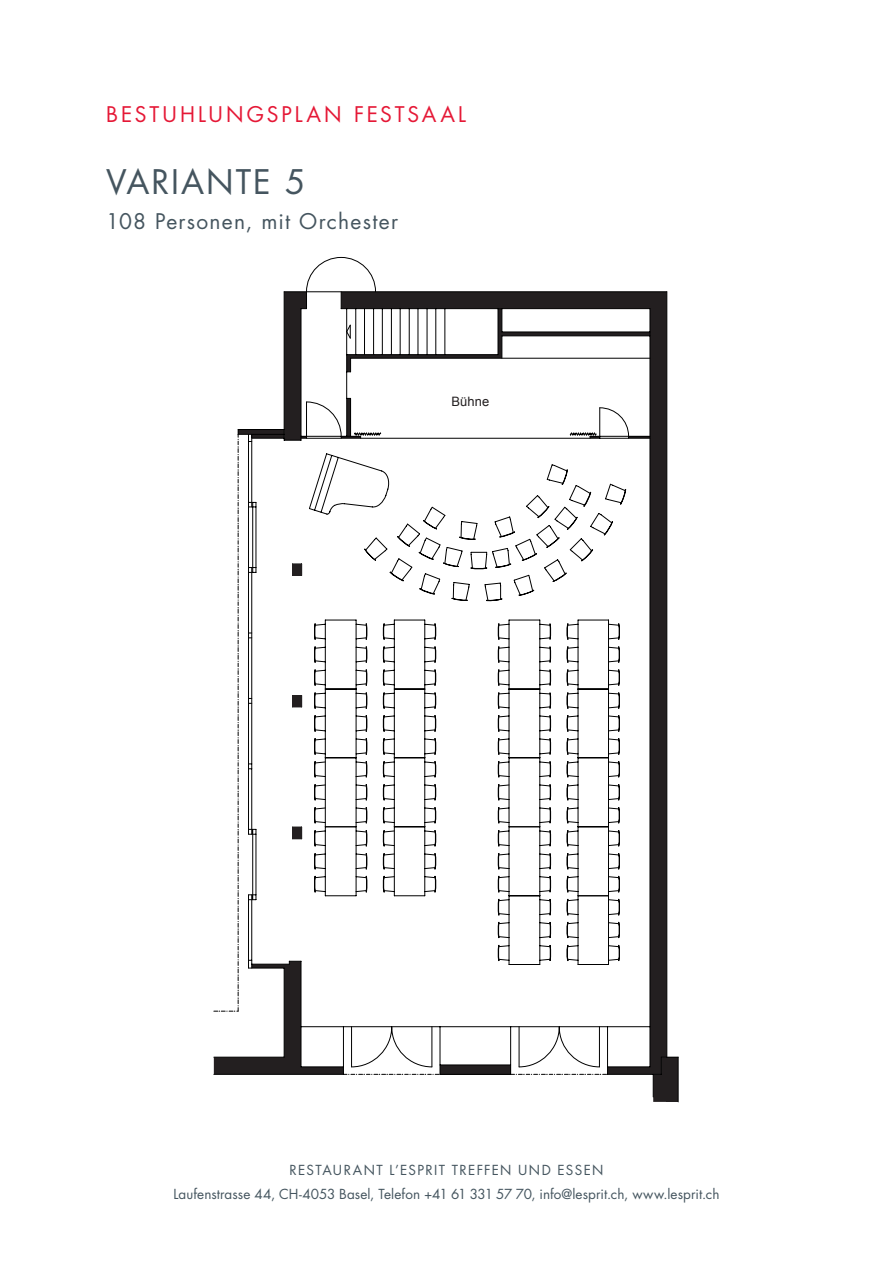
<style>
.page{position:relative;width:893px;height:1263px;background:#fff}
.page>*{position:absolute;margin:0;border:0;box-sizing:border-box;transform-origin:0 0}
.t1{font:33px "Futura";letter-spacing:.06em;color:#45555f}
.t2{font:21px "Futura";letter-spacing:.05em;color:#45555f}
.t3{font:21px "Futura";letter-spacing:.14em;color:#e51836}
.t4{font:13.5px/24px "Futura";letter-spacing:.01em;color:#45555f}
.t5{font:13.5px "Futura";letter-spacing:.1em;color:#45555f}
.t6{font:12.9px "Arial";color:#231f20}
</style>
<div class="page">
<svg style="left:213px;top:291px;width:465px;height:807px"></svg>
<svg style="left:418px;top:1074px;width:21px;height:1px"></svg>
<svg style="left:511px;top:1074px;width:96px;height:1px"></svg>
<svg style="left:653px;top:1057px;width:25px;height:45px"></svg>
<svg style="left:214px;top:454px;width:129px;height:620px"></svg>
<svg style="left:238px;top:291px;width:429px;height:601px"></svg>
<svg style="left:306px;top:257px;width:323px;height:810px"></svg>
<div style="left:293px;top:564px;width:9px;height:11px;background:#231f20"></div>
<div style="left:293px;top:695px;width:9px;height:12px;background:#231f20"></div>
<div style="left:293px;top:827px;width:9px;height:12px;background:#231f20"></div>
<h2 class="t3" style="left:106px;top:100px;width:358px">Bestuhlungspl an Festsaal</h2>
<h1 class="t1" style="left:106px;top:159px;width:201px">Variante 5</h1>
<h2 class="t2" style="left:106px;top:206px;width:293px">108 Personen, mit Orchester</h2>
<p class="t6" style="left:452px;top:393px;width:39px">Bühne</p>
<p class="t5" style="left:290px;top:1161px;width:212px">Restaurant L’ESPRIT TREFFEN</p>
<p class="t4" style="left:173px;top:1158px;width:548px;text-indent:345px">UN D ESSEN<br>Laufenstrasse 44, CH-4053 Basel, Telefon +41 61 331 57 70, info@lesprit.ch, www.lesprit.ch</p>
</div>
